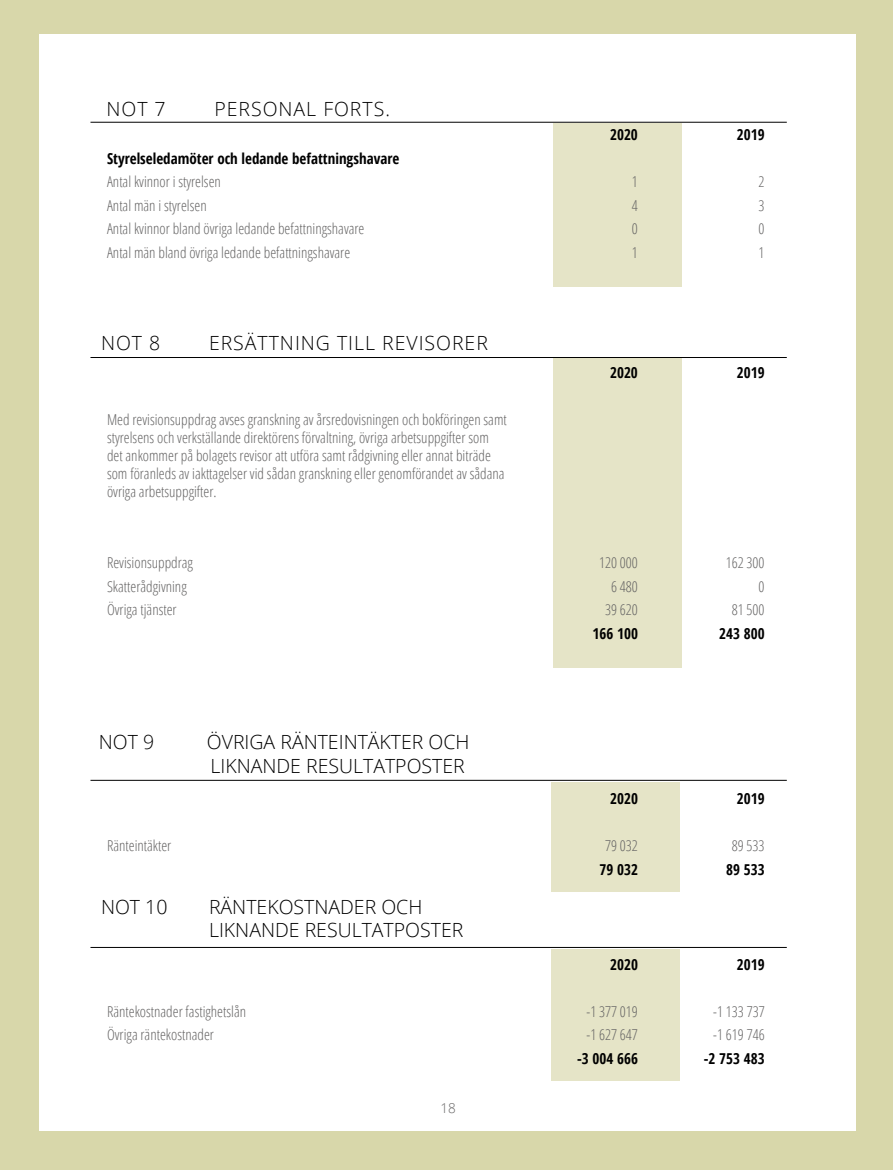
<style>
.page{position:relative;width:893px;height:1170px;background:#fff}
.page>*{position:absolute;margin:0;border:0;box-sizing:border-box;transform-origin:0 0}
.t1{font:300 19.5px/23.4px "Open Sans";color:#000}
.t2{font:300 19.5px "Open Sans";letter-spacing:.05em;color:#000}
.t3{font:300 15px/18px "Open Sans Condensed";color:#646363}
.t4{font:700 15px "Open Sans Condensed";color:#000}
.t5{font:300 13.5px "Open Sans";color:#646363}
</style>
<div class="page">
<div style="left:0;top:0;width:893px;height:1169px;background:#d8d7aa"></div>
<div style="left:40px;top:35px;width:816px;height:1095px;background:#fff"></div>
<div style="left:554px;top:123px;width:128px;height:163px;background:#e5e4c7"></div>
<div style="left:553px;top:358px;width:128px;height:310px;background:#e5e4c7"></div>
<hr style="left:90px;top:122px;width:697px;height:1px;background:#000">
<hr style="left:90px;top:357px;width:697px;height:1px;background:#000">
<hr style="left:90px;top:779px;width:697px;height:1px;background:#000">
<div style="left:552px;top:782px;width:128px;height:109px;background:#e5e4c7"></div>
<hr style="left:90px;top:947px;width:697px;height:1px;background:#000">
<div style="left:552px;top:949px;width:128px;height:131px;background:#e5e4c7"></div>
<h1 class="t1" style="left:106px;top:97px;width:61px">NOT 7</h1>
<h1 class="t2" style="left:214px;top:95px;width:177px">PERSONAL FORTS.</h1>
<p class="t4" style="left:610px;top:124px;width:29px">2020</p>
<p class="t4" style="left:737px;top:124px;width:29px">2019</p>
<p class="t4" style="left:107px;top:148px;width:294px">Styrelseledamöter och ledande befattningshavare</p>
<p class="t3" style="left:107px;top:172px;width:115px">Antal kvinnor i styrelsen</p>
<p class="t3" style="left:632px;top:172px;width:7px">1</p>
<p class="t3" style="left:759px;top:172px;width:7px">2</p>
<p class="t3" style="left:107px;top:196px;width:101px">Antal män i styrelsen</p>
<p class="t3" style="left:632px;top:196px;width:7px">4</p>
<p class="t3" style="left:759px;top:196px;width:7px">3</p>
<p class="t3" style="left:107px;top:219px;width:259px">Antal kvinnor bland övriga ledande befattningshavare</p>
<p class="t3" style="left:632px;top:219px;width:7px">0</p>
<p class="t3" style="left:759px;top:219px;width:7px">0</p>
<p class="t3" style="left:107px;top:243px;width:245px">Antal män bland övriga ledande befattningshavare</p>
<p class="t3" style="left:632px;top:243px;width:7px">1</p>
<p class="t3" style="left:759px;top:243px;width:7px">1</p>
<h1 class="t1" style="left:101px;top:331px;width:61px">NOT 8</h1>
<h1 class="t2" style="left:209px;top:329px;width:280px">ERSÄTTNING TILL REVISORER</h1>
<p class="t3" style="left:107px;top:410px;width:401px">Med revisionsuppdrag avses granskning av årsredovisningen och bokföringen samt styrelsens och verkställande direktörens förvaltning, övriga arbetsuppgifter som det ankommer på bolagets revisor att utföra samt rådgivning eller annat biträde som föranleds av iakttagelser vid sådan granskning eller genomförandet av sådana övriga arbetsuppgifter.</p>
<p class="t4" style="left:610px;top:362px;width:29px">2020</p>
<p class="t4" style="left:737px;top:362px;width:29px">2019</p>
<p class="t3" style="left:107px;top:553px;width:87px">Revisionsuppdrag</p>
<p class="t3" style="left:599px;top:553px;width:40px">120 000</p>
<p class="t3" style="left:726px;top:553px;width:40px">162 300</p>
<p class="t3" style="left:107px;top:576px;width:81px">Skatterådgivning</p>
<p class="t3" style="left:611px;top:576px;width:28px">6 480</p>
<p class="t3" style="left:759px;top:576px;width:7px">0</p>
<p class="t3" style="left:107px;top:600px;width:71px">Övriga tjänster</p>
<p class="t3" style="left:605px;top:600px;width:34px">39 620</p>
<p class="t3" style="left:732px;top:600px;width:34px">81 500</p>
<p class="t4" style="left:593px;top:622px;width:47px">166 100</p>
<p class="t4" style="left:719px;top:622px;width:47px">243 800</p>
<h1 class="t1" style="left:99px;top:730px;width:57px">NOT 9</h1>
<h1 class="t1" style="left:207px;top:730px;width:264px">ÖVRIGA RÄNTEINTÄKTER OCH<br>LIKNANDE RESULTATPOSTER</h1>
<p class="t4" style="left:610px;top:788px;width:29px">2020</p>
<p class="t4" style="left:737px;top:788px;width:29px">2019</p>
<p class="t3" style="left:107px;top:836px;width:66px">Ränteintäkter</p>
<p class="t3" style="left:605px;top:836px;width:34px">79 032</p>
<p class="t3" style="left:732px;top:836px;width:34px">89 533</p>
<p class="t4" style="left:599px;top:858px;width:40px">79 032</p>
<p class="t4" style="left:726px;top:858px;width:40px">89 533</p>
<h1 class="t1" style="left:101px;top:894px;width:68px">NOT 10</h1>
<h1 class="t1" style="left:209px;top:894px;width:256px">RÄNTEKOSTNADER OCH<br>LIKNANDE RESULTATPOSTER</h1>
<p class="t4" style="left:610px;top:953px;width:29px">2020</p>
<p class="t4" style="left:737px;top:953px;width:29px">2019</p>
<p class="t3" style="left:107px;top:1001px;width:141px">Räntekostnader fastighetslån</p>
<p class="t3" style="left:587px;top:1001px;width:53px">-1 377 019</p>
<p class="t3" style="left:713px;top:1001px;width:53px">-1 133 737</p>
<p class="t3" style="left:107px;top:1025px;width:108px">Övriga räntekostnader</p>
<p class="t3" style="left:587px;top:1025px;width:53px">-1 627 647</p>
<p class="t3" style="left:713px;top:1025px;width:53px">-1 619 746</p>
<p class="t4" style="left:577px;top:1047px;width:62px">-3 004 666</p>
<p class="t4" style="left:704px;top:1047px;width:62px">-2 753 483</p>
<p class="t5" style="left:441px;top:1098px;width:17px">18</p>
<p class="t5" style="left:439px;top:1102px;width:17px">18</p>
</div>
